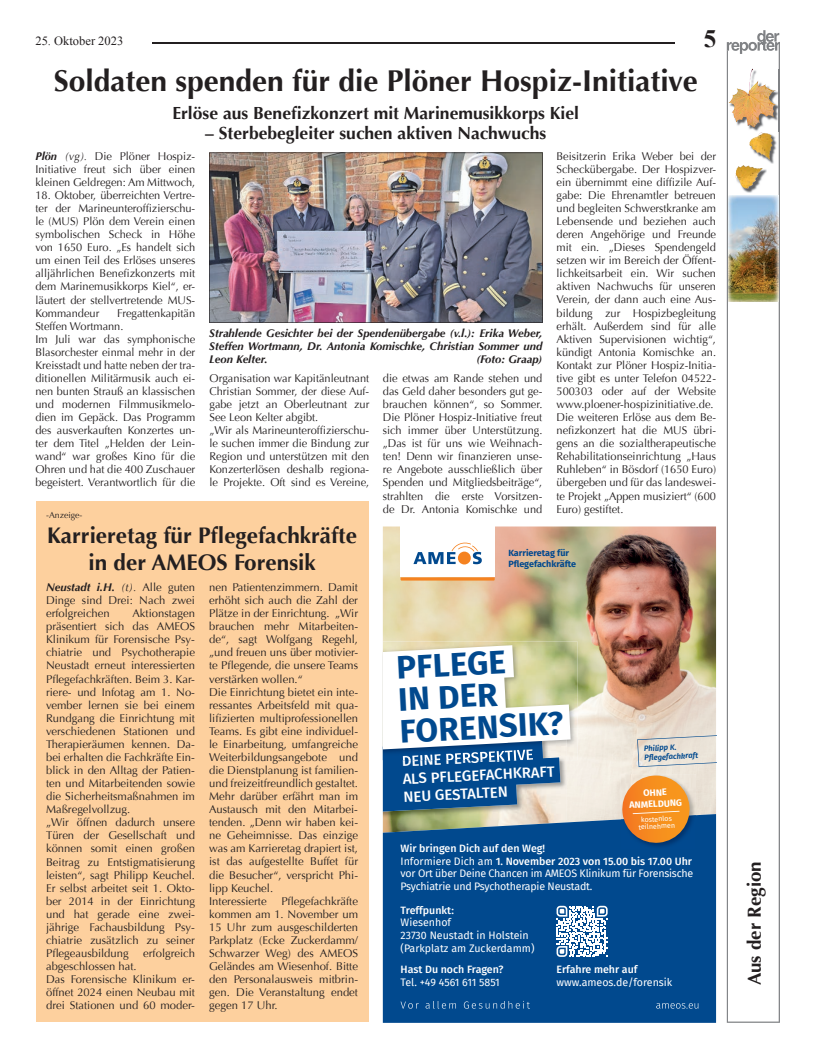
<style>
.page{position:relative;width:819px;height:1053px;background:#fff}
.page>*{position:absolute;margin:0;border:0;box-sizing:border-box;transform-origin:0 0}
.t1{font:700 32.75px/32px "Fira Sans";color:#01498e}
.t2{font:700 30px "Optima";color:#231f20}
.t3{font:700 25px "Times New Roman";color:#231f20}
.t4{font:700 22.5px/27.5px "Optima";color:#231f20;text-align:center}
.t5{font:700 18.75px "Optima";color:#231f20}
.t6{font:700 17.5px "Optima";color:#231f20}
.t7{font:500 14.88px/17.9px "Fira Sans";color:#fff}
.t8{font:12.5px "Times New Roman";color:#231f20}
.t9{font:11.25px/13px "Optima";color:#231f20}
.t10{font:italic 700 11.25px/13px "Optima";color:#231f20;text-align:justify}
.t11{font:10.62px/12.8px "Fira Sans";letter-spacing:-.02em;color:#fff}
.t12{font:10.62px/12.8px "Fira Sans";color:#fff}
.t13{font:700 9.25px/11.1px "Fira Sans";color:#fff;text-align:center}
.t14{font:700 9px/10.8px "Fira Sans";color:#01498e}
.t15{font:8.75px "Optima";color:#231f20}
.t16{font:italic 600 7.75px/9.2px "Fira Sans";color:#01498e}
.t17{font:7.12px/7.1px "Fira Sans";color:#fff;text-align:center}
.s1{font-weight:700;font-style:italic}
.s2{font-style:italic}
.s3{font-weight:500}
</style>
<div class="page">
<div style="left:36px;top:501px;width:332px;height:521px;background:#fdd09e"></div>
<hr style="left:152px;top:43px;width:523px;height:1px;background:#231f20">
<img style="left:383px;top:526px;width:333px;height:288px">
<div style="left:383px;top:814px;width:333px;height:208px;background:#01498e"></div>
<svg style="left:400px;top:1001px;width:19px;height:7px"></svg>
<svg style="left:425px;top:1000px;width:31px;height:8px"></svg>
<svg style="left:464px;top:1000px;width:66px;height:8px"></svg>
<svg style="left:656px;top:1003px;width:42px;height:5px"></svg>
<img style="left:621px;top:774px;width:75px;height:41px">
<img style="left:621px;top:815px;width:75px;height:34px">
<svg style="left:620px;top:775px;width:71px;height:69px;background:#d28e47"></svg>
<img style="left:383px;top:811px;width:184px;height:9px">
<img style="left:383px;top:641px;width:194px;height:119px">
<svg style="left:383px;top:645px;width:187px;height:166px"></svg>
<svg style="left:556px;top:905px;width:51px;height:51px"></svg>
<div style="left:400px;top:526px;width:94px;height:51px;background:#fff"></div>
<svg style="left:413px;top:542px;width:69px;height:22px"></svg>
<div style="left:458px;top:551px;width:13px;height:13px;background:#f58220;border-radius:50%"></div>
<svg style="left:400px;top:577px;width:94px;height:3px"></svg>
<svg style="left:637px;top:734px;width:79px;height:33px;background:#e0dbd2"></svg>
<img style="left:209px;top:152px;width:333px;height:171px">
<svg style="left:726px;top:54px;width:53px;height:968px"></svg>
<svg style="left:726px;top:30px;width:54px;height:24px"></svg>
<img style="left:728px;top:196px;width:50px;height:106px">
<img style="left:729px;top:70px;width:50px;height:61px">
<img style="left:728px;top:69px;width:48px;height:58px">
<img style="left:750px;top:133px;width:27px;height:31px">
<img style="left:749px;top:132px;width:24px;height:28px">
<img style="left:736px;top:166px;width:30px;height:27px">
<img style="left:735px;top:165px;width:27px;height:24px">
<p class="t8" style="left:35px;top:32px;width:89px">25. Oktober 2023</p>
<p class="t3" style="left:703px;top:21px;width:14px">5</p>
<p class="t2" style="left:54px;top:64px;width:645px">Soldaten spenden für die Plöner Hospiz-Initiative</p>
<p class="t6" style="left:172px;top:102px;width:408px">Erlöse aus Benefizkonzert mit Marinemusikkorps Kiel</p>
<p class="t6" style="left:205px;top:122px;width:342px">– Sterbebegleiter suchen aktiven Nachwuchs</p>
<p class="t9" style="left:35px;top:149px;width:161px;text-align:justify"><span class="s1">Plön</span> <span class="s2">(vg).</span> Die Plöner Hospiz-Initiative freut sich über einen kleinen Geldregen: Am Mittwoch,</p>
<p class="t9" style="left:35px;top:189px;width:161px;text-align:justify">18. Oktober, überreichten Vertre&shy;ter der Marineunteroffizierschu&shy;le (MUS) Plön dem Verein einen symbolischen Scheck in Höhe von 1650 Euro. „Es handelt sich um einen Teil des Erlöses unseres alljährlichen Benefizkonzerts mit dem Marinemusikkorps Kiel“, er&shy;läutert der stellvertretende MUS-Kommandeur</p>
<p class="t9" style="left:35px;top:306px;width:161px;text-indent:82px">Fregattenkapitän<br>Steffen Wortmann.<br>Im Juli war das symphonische<br>Blasorchester einmal mehr in der<br>Kreisstadt und hatte neben der tra&shy;ditionellen Militärmusik auch ei&shy;nen bunten Strauß an klassischen und modernen Filmmusikmelo&shy;dien im Gepäck. Das Programm des ausverkauften Konzertes un&shy;ter dem Titel „Helden der Lein&shy;wand“ war großes Kino für die<br>Ohren und hat die 400 Zuschauer begeistert. Verantwortlich für die</p>
<p class="t15" style="left:46px;top:509px;width:38px">-Anzeige-</p>
<p class="t10" style="left:209px;top:327px;width:334px">Strahlende Gesichter bei der Spendenübergabe (v.l.): Erika Weber, Steffen Wortmann, Dr. Antonia Komischke, Christian Sommer und Leon Kelter.</p>
<p class="t10" style="left:476px;top:353px;width:68px">(Foto: Graap)</p>
<p class="t9" style="left:209px;top:372px;width:161px">Organisation war Kapitänleutnant<br>Christian Sommer, der diese Auf&shy;gabe jetzt an Oberleutnant zur<br>See Leon Kelter abgibt.<br>„Wir als Marineunteroffizierschu&shy;le suchen immer die Bindung zur<br>Region und unterstützen mit den<br>Konzerterlösen deshalb regiona&shy;le Projekte. Oft sind es Vereine,</p>
<p class="t9" style="left:383px;top:372px;width:161px;text-align:justify">die etwas am Rande stehen und das Geld daher besonders gut ge&shy;brauchen können“, so Sommer.<br>Die Plöner Hospiz-Initiative freut sich immer über Unterstützung. „Das ist für uns wie Weihnach&shy;ten! Denn wir finanzieren unse&shy;re Angebote ausschließlich über Spenden und Mitgliedsbeiträge“, strahlten die erste Vorsitzen&shy;de Dr. Antonia Komischke und</p>
<p class="t9" style="left:556px;top:149px;width:161px">Beisitzerin Erika Weber bei der<br>Scheckübergabe. Der Hospizver&shy;ein übernimmt eine diffizile Auf&shy;gabe: Die Ehrenamtler betreuen und begleiten Schwerstkranke am<br>Lebensende und beziehen auch deren Angehörige und Freunde mit ein. „Dieses Spendengeld setzen wir im Bereich der Öffent&shy;lichkeitsarbeit ein. Wir suchen aktiven Nachwuchs für unseren<br>Verein, der dann auch eine Aus&shy;bildung zur Hospizbegleitung erhält. Außerdem sind für alle<br>Aktiven Supervisionen wichtig“, kündigt Antonia Komischke an.<br>Kontakt zur Plöner Hospiz-Initia&shy;tive gibt es unter Telefon 04522-<br>500303 oder auf der Website www.ploener-hospizinitiative.de.<br>Die weiteren Erlöse aus dem Be&shy;nefizkonzert hat die MUS übri&shy;gens an die sozialtherapeutische<br>Rehabilitationseinrichtung „Haus<br>Ruhleben“ in Bösdorf (1650 Euro) übergeben und für das landeswei&shy;te Projekt „Appen musiziert“ (600<br>Euro) gestiftet.</p>
<p class="t4" style="left:47px;top:521px;width:311px">Karrieretag für Pflegefachkräfte in der AMEOS Forensik</p>
<p class="t9" style="left:46px;top:581px;width:150px;text-align:justify"><span class="s1">Neustadt i.H.</span> <span class="s2">(t).</span> Alle guten Dinge sind Drei: Nach zwei erfolgreichen</p>
<p class="t9" style="left:209px;top:581px;width:150px">nen Patientenzimmern. Damit erhöht sich auch die Zahl der<br>Plätze in der Einrichtung. „Wir brauchen mehr Mitarbeiten&shy;de“, sagt Wolfgang Regehl, „und freuen uns über motivier&shy;te Pflegende, die unsere Teams verstärken wollen.“<br>Die Einrichtung bietet ein inte&shy;ressantes Arbeitsfeld mit qua&shy;lifizierten multiprofessionellen<br>Teams. Es gibt eine individuel&shy;le Einarbeitung, umfangreiche<br>Weiterbildungsangebote und die Dienstplanung ist familien&shy;und freizeitfreundlich gestaltet.<br>Mehr darüber erfährt man im<br>Austausch mit den Mitarbei&shy;tenden. „Denn wir haben kei&shy;ne Geheimnisse. Das einzige was am Karrieretag drapiert ist, ist das aufgestellte Buffet für die Besucher“, verspricht Phi&shy;lipp Keuchel.<br>Interessierte</p>
<p class="t9" style="left:46px;top:607px;width:150px;text-indent:86px">Aktionstagen präsentiert sich das AMEOS<br>Klinikum für Forensische Psy&shy;chiatrie und Psychotherapie<br>Neustadt erneut interessierten<br>Pflegefachkräften. Beim 3. Kar&shy;riere- und Infotag am 1. No&shy;vember lernen sie bei einem<br>Rundgang die Einrichtung mit verschiedenen Stationen und<br>Therapieräumen kennen. Da&shy;bei erhalten die Fachkräfte Ein&shy;blick in den Alltag der Patien&shy;ten und Mitarbeitenden sowie die Sicherheitsmaßnahmen im<br>Maßregelvollzug.<br>„Wir öffnen dadurch unsere<br>Türen der Gesellschaft und können somit einen großen<br>Beitrag zu Entstigmatisierung leisten“, sagt Philipp Keuchel.<br>Er selbst arbeitet seit 1. Okto&shy;ber 2014 in der Einrichtung und hat gerade eine zwei&shy;jährige Fachausbildung Psy&shy;chiatrie zusätzlich zu seiner<br>Pflegeausbildung</p>
<p class="t9" style="left:209px;top:894px;width:150px;text-align:justify;text-indent:72px">Pflegefachkräfte kommen am 1. November um 15 Uhr zum ausgeschilderten Parkplatz (Ecke Zuckerdamm/ Schwarzer Weg) des AMEOS Geländes am Wiesenhof. Bitte den Personalausweis mitbrin&shy;gen. Die Veranstaltung endet gegen 17 Uhr.</p>
<p class="t9" style="left:143px;top:946px;width:53px">erfolgreich</p>
<p class="t9" style="left:46px;top:959px;width:150px">abgeschlossen hat.<br>Das Forensische Klinikum er&shy;öffnet 2024 einen Neubau mit drei Stationen und 60 moder-</p>
<p class="t14" style="left:508px;top:547px;width:69px">Karrieretag für<br>Pflegefachkräfte</p>
<p class="t1" style="left:396px;top:649px;width:165px;rotate:-3deg">PFLEGE<br>IN DER<br>FORENSIK?</p>
<p class="t16" style="left:643px;top:743px;width:55px;rotate:-3deg">Philipp K.<br>Pflegefachkraft</p>
<p class="t7" style="left:401px;top:751px;width:154px;rotate:-3deg">DEINE PERSPEKTIVE<br>ALS PFLEGEFACHKRAFT<br>NEU GESTALTEN</p>
<p class="t13" style="left:628px;top:787px;width:54px;rotate:-3deg">OHNE<br>ANMELDUNG</p>
<p class="t17" style="left:638px;top:816px;width:38px;rotate:-3deg">kostenlos teilnehmen</p>
<p class="t11" style="left:400px;top:841px;width:294px"><span class="s3">Wir bringen Dich auf den Weg!<br></span>Informiere Dich am <span class="s3">1. November 2023 von 15.00 bis 17.00 Uhr </span>vor Ort über Deine Chancen im AMEOS Klinikum für Forensische Psychiatrie und Psychotherapie Neustadt.</p>
<p class="t12" style="left:400px;top:903px;width:135px"><span class="s3">Treffpunkt:<br></span>Wiesenhof<br>23730 Neustadt in Holstein (Parkplatz am Zuckerdamm)</p>
<p class="t11" style="left:400px;top:962px;width:105px"><span class="s3">Hast Du noch Fragen?<br></span>Tel. +49 4561 611 5851</p>
<p class="t12" style="left:556px;top:962px;width:117px"><span class="s3">Erfahre mehr auf </span>www.ameos.de/forensik</p>
<p class="t5" style="left:743px;top:985px;width:125px;rotate:-90deg">Aus der Region</p>
</div>
